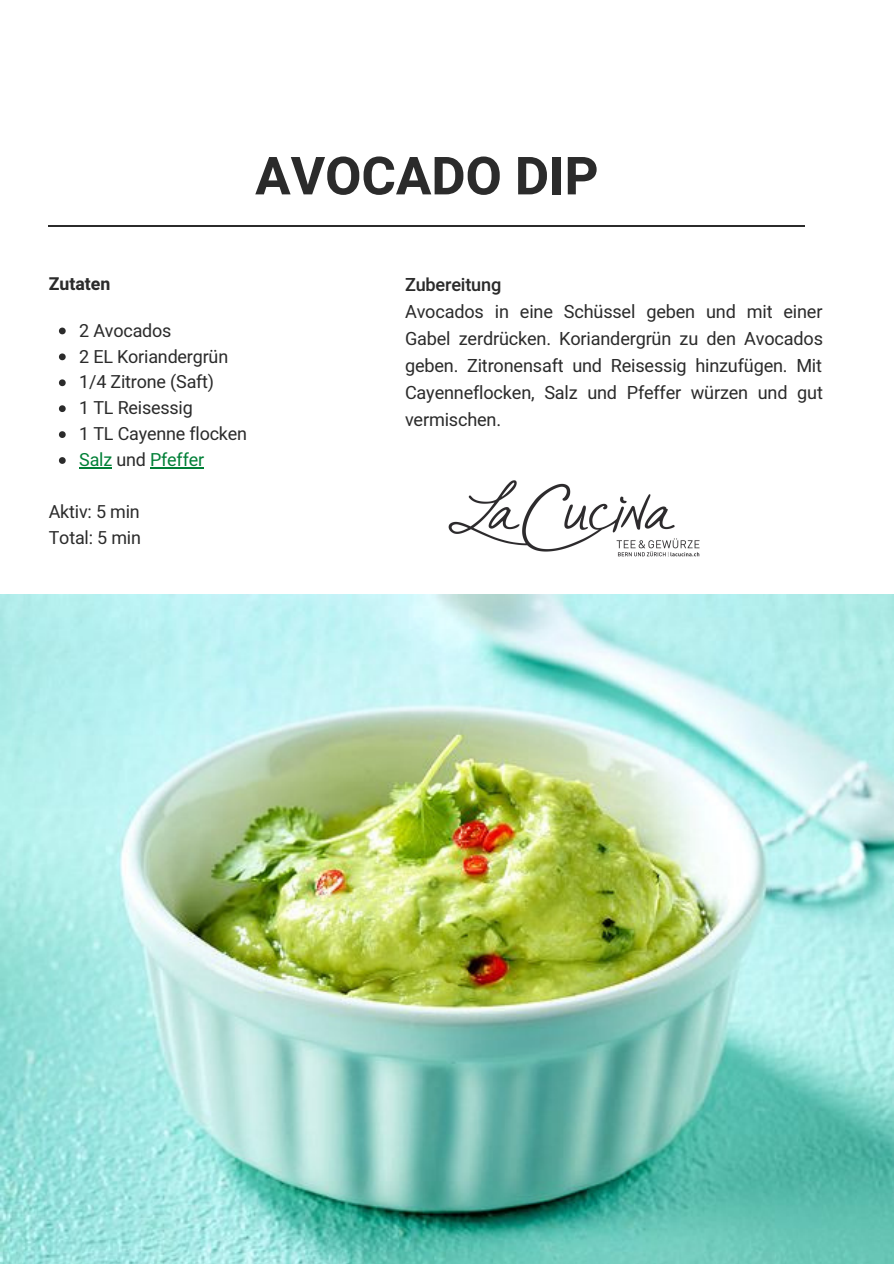
<style>
.page{position:relative;width:894px;height:1264px;background:#fff}
.page>*{position:absolute;margin:0;border:0;box-sizing:border-box;transform-origin:0 0}
.t1{font:700 52.5px "Heebo";color:#2b2b2b}
.t2{font:18.15px/27px "Heebo";letter-spacing:-.01em;color:#2b2b2b;text-align:justify}
.t3{font:500 18.15px "Heebo";letter-spacing:-.01em;color:#2b2b2b}
.t4{font:18px/26px "Heebo";letter-spacing:-.01em;color:#2b2b2b}
.t5{font:700 17.7px "Heebo";color:#2b2b2b}
.s1{color:#008037}
</style>
<div class="page">
<hr style="left:49px;top:225px;width:755px;height:2px;background:#2b2b2b">
<img style="left:448px;top:480px;width:252px;height:77px">
<img style="left:0;top:594px;width:893px;height:669px">
<svg style="left:59px;top:327px;width:7px;height:7px"></svg>
<svg style="left:59px;top:353px;width:7px;height:7px"></svg>
<svg style="left:59px;top:379px;width:7px;height:7px"></svg>
<svg style="left:59px;top:405px;width:7px;height:7px"></svg>
<svg style="left:59px;top:431px;width:7px;height:7px"></svg>
<svg style="left:59px;top:457px;width:7px;height:7px"></svg>
<hr style="left:79px;top:467px;width:33px;height:1px;background:#008037">
<hr style="left:150px;top:467px;width:54px;height:1px;background:#008037">
<h1 class="t1" style="left:255px;top:139px;width:345px">AVOCADO DIP</h1>
<p class="t5" style="left:49px;top:271px;width:63px">Zutaten</p>
<p class="t4" style="left:79px;top:318px;width:169px">2 Avocados<br>2 EL Koriandergrün<br>1/4 Zitrone (Saft)<br>1 TL Reisessig<br>1 TL Cayenne flocken<br><span class="s1">Salz</span> und <span class="s1">Pfeffer</span></p>
<p class="t4" style="left:49px;top:499px;width:94px">Aktiv: 5 min<br>Total: 5 min</p>
<p class="t3" style="left:405px;top:272px;width:98px">Zubereitung</p>
<p class="t2" style="left:405px;top:299px;width:419px">Avocados in eine Schüssel geben und mit einer Gabel zerdrücken. Koriandergrün zu den Avocados geben. Zitronensaft und Reisessig hinzufügen. Mit Cayenneflocken, Salz und Pfeffer würzen und gut vermischen.</p>
</div>
